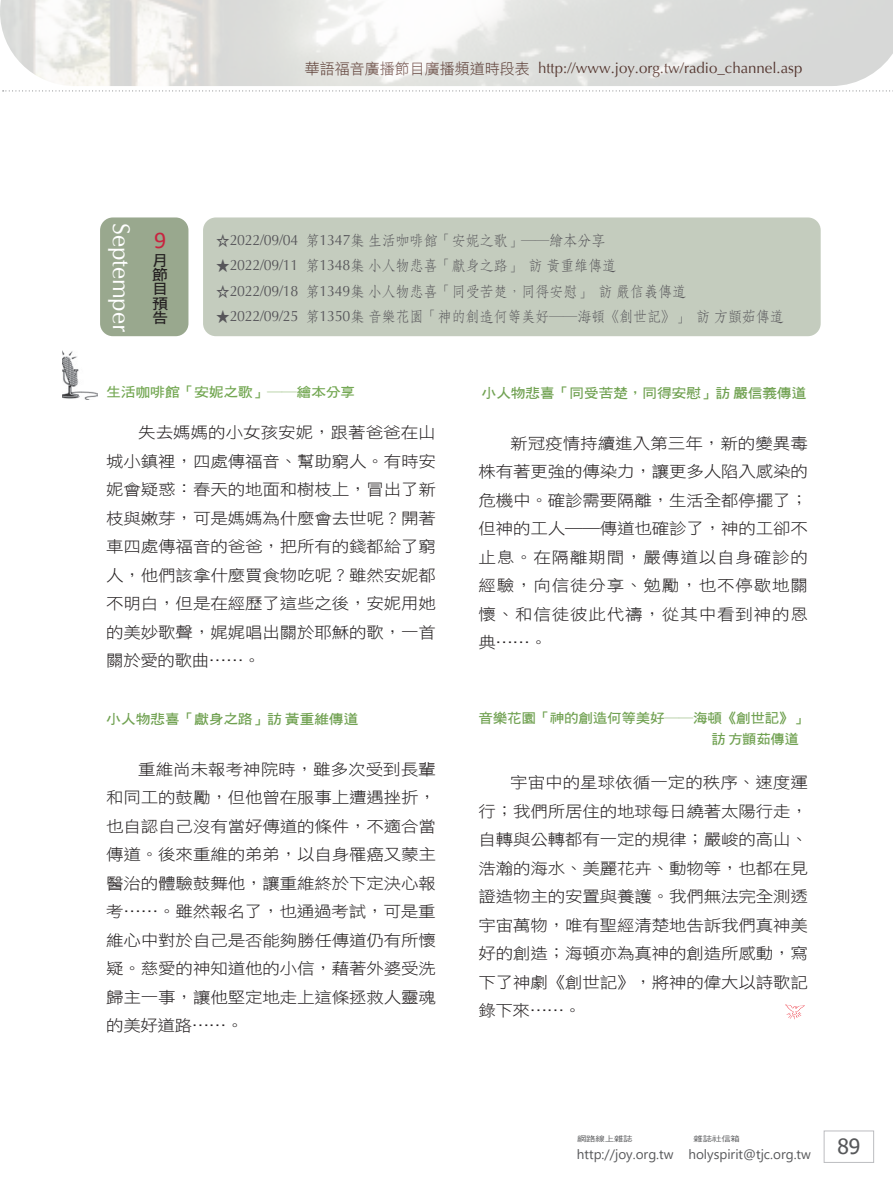
<style>
.page{position:relative;width:893px;height:1191px;background:#fff}
.page>*{position:absolute;margin:0;border:0;box-sizing:border-box;transform-origin:0 0}
.圖說{font:24px "CG Omega";color:#fff}
.圖說-2{font:24px "Calibri";color:#c8233f}
.t1{font:21px "Tahoma";color:#57585a}
.t2{font:15.75px/28.5px "DF Hei W3 WIN BF";letter-spacing:-.01em;color:#231f20;text-align:justify;scale:1.11 1}
.參考書目內容{font:15px "DF Fang Song W4 WIN BF";letter-spacing:-.02em;color:#57565a;scale:.95 1}
.t3{font:15px "Optima";color:#613b35}
.圖說-3{font:14.85px/14.5px "DF Hei W7 WIN BF";color:#231f20;scale:1.11 1}
.圖說_大{font:13.5px "DF Hei W7 WIN BF";letter-spacing:-.025em;color:#70a151;scale:1.11 1}
.t4{font:13.5px "Segoe UI";color:#57585a}
.圖說_大-2{font:13.5px/21px "DF Hei W7 WIN BF";letter-spacing:-.025em;color:#70a151;scale:1.08 1}
.圖說_大-3{font:13.5px "DF Hei W7 WIN BF";letter-spacing:-.025em;color:#73a752;scale:1.11 1}
.t5{font:7.5px "DF Hei W5 WIN BF";letter-spacing:-.015em;color:#57585a;scale:1.25 1}
.s1{font-family:"DF Hei W3 WIN BF"}
.s2{font-family:"Optima"}
</style>
<div class="page">
<div style="left:824px;top:1130px;width:50px;height:32px;border:1px solid #bcbdc0"></div>
<div style="left:203px;top:217px;width:618px;height:119px;background:#c4ccbe;border-radius:13px"></div>
<div style="left:100px;top:217px;width:88px;height:119px;background:#99a88e;border-radius:13px"></div>
<img style="left:62px;top:351px;width:36px;height:48px">
<img style="left:0;top:0;width:893px;height:86px">
<svg style="left:3px;top:90px;width:890px;height:1px"></svg>
<svg style="left:785px;top:1004px;width:20px;height:15px"></svg>
<p class="t3" style="left:305px;top:58px;width:499px"><span class="s1">華語福音廣播節目廣播頻道時段表</span> http://www.joy.org.tw/radio_channel.asp</p>
<p class="圖說" style="left:136px;top:223px;width:110px;rotate:90deg">Septemper</p>
<p class="圖說-2" style="left:154px;top:224px;width:14px">9</p>
<p class="圖說-3" style="left:152px;top:253px;width:16px">月節目預告</p>
<p class="參考書目內容" style="left:216px;top:233px;width:412px">☆<span class="s2">2022/09/04</span> 第<span class="s2">1347</span>集生活咖啡館「安妮之歌」――繪本分享</p>
<p class="參考書目內容" style="left:216px;top:258px;width:423px">★<span class="s2">2022/09/11</span> 第<span class="s2">1348</span>集小人物悲喜「獻身之路」 訪黃重維傳道</p>
<p class="參考書目內容" style="left:216px;top:283px;width:497px">☆<span class="s2">2022/09/18</span> 第<span class="s2">1349</span>集小人物悲喜「同受苦楚，同得安慰」 訪嚴信義傳道</p>
<p class="參考書目內容" style="left:216px;top:309px;width:600px">★<span class="s2">2022/09/25</span> 第<span class="s2">1350</span>集音樂花園「神的創造何等美好――海頓《創世記》」 訪方顗茹傳道</p>
<p class="圖說_大-3" style="left:106px;top:385px;width:226px">生活咖啡館「安妮之歌」――繪本分享</p>
<p class="t2" style="left:106px;top:418px;width:298px;text-indent:32px">失去媽媽的小女孩安妮，跟著爸爸在山城小鎮裡，四處傳福音、幫助窮人。有時安妮會疑惑：春天的地面和樹枝上，冒出了新枝與嫩芽，可是媽媽為什麼會去世呢？開著車四處傳福音的爸爸，把所有的錢都給了窮人，他們該拿什麼買食物吃呢？雖然安妮都不明白，但是在經歷了這些之後，安妮用她的美妙歌聲，娓娓唱出關於耶穌的歌，一首關於愛的歌曲……。</p>
<p class="圖說_大" style="left:106px;top:712px;width:229px">小人物悲喜「獻身之路」訪黃重維傳道</p>
<p class="t2" style="left:106px;top:754px;width:298px;text-indent:32px">重維尚未報考神院時，雖多次受到長輩和同工的鼓勵，但他曾在服事上遭遇挫折，也自認自己沒有當好傳道的條件，不適合當傳道。後來重維的弟弟，以自身罹癌又蒙主醫治的體驗鼓舞他，讓重維終於下定決心報考……。雖然報名了，也通過考試，可是重維心中對於自己是否能夠勝任傳道仍有所懷疑。慈愛的神知道他的小信，藉著外婆受洗歸主一事，讓他堅定地走上這條拯救人靈魂的美好道路……。</p>
<p class="圖說_大" style="left:481px;top:386px;width:294px">小人物悲喜「同受苦楚，同得安慰」訪嚴信義傳道</p>
<p class="t2" style="left:478px;top:429px;width:298px;text-indent:32px">新冠疫情持續進入第三年，新的變異毒株有著更強的傳染力，讓更多人陷入感染的危機中。確診需要隔離，生活全都停擺了；但神的工人――傳道也確診了，神的工卻不止息。在隔離期間，嚴傳道以自身確診的經驗，向信徒分享、勉勵，也不停歇地關懷、和信徒彼此代禱，從其中看到神的恩典……。</p>
<p class="圖說_大-2" style="left:711px;top:707px;width:91px;text-indent:-233px">音樂花園「神的創造何等美好――海頓《創世記》」訪方顗茹傳道</p>
<p class="t2" style="left:478px;top:768px;width:298px;text-indent:32px">宇宙中的星球依循一定的秩序、速度運行；我們所居住的地球每日繞著太陽行走，自轉與公轉都有一定的規律；嚴峻的高山、浩瀚的海水、美麗花卉、動物等，也都在見證造物主的安置與養護。我們無法完全測透宇宙萬物，唯有聖經清楚地告訴我們真神美好的創造；海頓亦為真神的創造所感動，寫下了神劇《創世記》，將神的偉大以詩歌記錄下來……。</p>
<p class="t5" style="left:577px;top:1135px;width:46px">網路線上雜誌</p>
<p class="t5" style="left:694px;top:1135px;width:39px">雜誌社信箱</p>
<p class="t4" style="left:577px;top:1141px;width:236px">http://joy.org.tw holyspirit@tjc.org.tw</p>
<h2 class="t1" style="left:837px;top:1132px;width:24px">89</h2>
</div>
